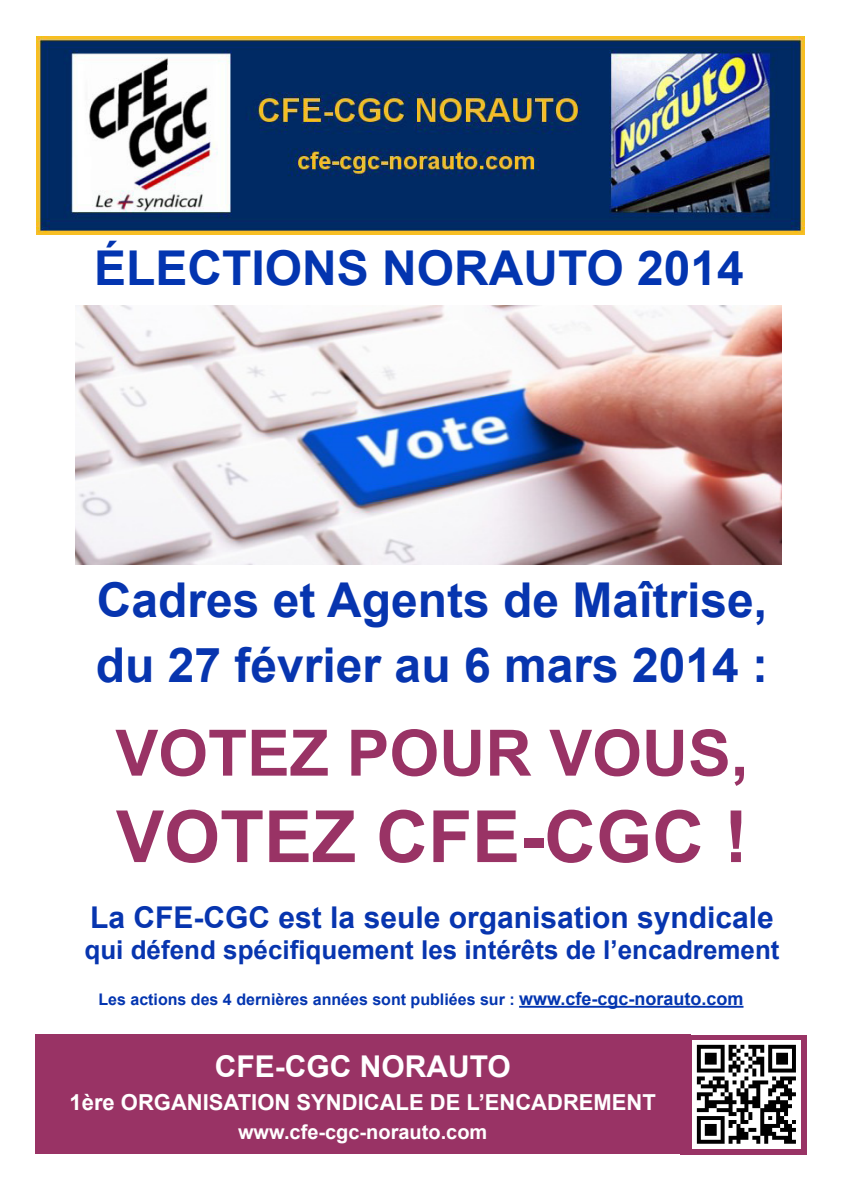
<style>
.page{position:relative;width:842px;height:1191px;background:#fff}
.page>*{position:absolute;margin:0;border:0;box-sizing:border-box;transform-origin:0 0}
.t1{font:700 72px "Arial";color:#993365}
.t2{font:700 64px "Arial";color:#993365}
.t3{font:700 48px "Arial";color:#0735af}
.t4{font:700 48px "Arial";color:#0335b0}
.t5{font:700 30px "Arial";color:#0735af}
.t6{font:700 30px "Arial";color:#fff}
.t7{font:700 26px "Arial";color:#0735af}
.t8{font:700 22px "Arial";color:#fff}
.t9{font:700 20px "Arial";color:#fff}
.t10{font:700 16px "Arial";color:#0335b0}
.s1{font-size:18px}
</style>
<div class="page">
<img style="left:36px;top:36px;width:769px;height:198px">
<hr style="left:519px;top:1005px;width:224px;height:2px;background:#0335b0">
<img style="left:75px;top:305px;width:707px;height:260px">
<svg style="left:690px;top:1034px;width:116px;height:120px;fill:#993365"></svg>
<div style="left:35px;top:1034px;width:655px;height:120px;background:#993365"></div>
<img style="left:692px;top:1041px;width:108px;height:107px">
<p class="t4" style="left:94px;top:236px;width:651px">ÉLECTIONS NORAUTO 2014</p>
<p class="t3" style="left:97px;top:568px;width:672px">Cadres et Agents de Maîtrise,</p>
<p class="t3" style="left:96px;top:633px;width:674px">du 27 février au 6 mars 2014 :</p>
<p class="t2" style="left:116px;top:710px;width:635px">VOTEZ POUR VOUS,</p>
<p class="t1" style="left:116px;top:788px;width:634px">VOTEZ CFE-CGC !</p>
<p class="t5" style="left:90px;top:897px;width:685px">La CFE-CGC est la seule organisation syndicale</p>
<p class="t7" style="left:85px;top:932px;width:696px">qui défend spécifiquement les intérêts de l’encadrement</p>
<p class="t10" style="left:98px;top:988px;width:646px">Les actions des 4 dernières années sont publiées sur : <span class="s1">www.cfe-cgc-norauto.com</span></p>
<p class="t6" style="left:215px;top:1046px;width:298px">CFE-CGC NORAUTO</p>
<p class="t8" style="left:70px;top:1087px;width:588px">1ère ORGANISATION SYNDICALE DE L’ENCADREMENT</p>
<p class="t9" style="left:238px;top:1118px;width:251px">www.cfe-cgc-norauto.com</p>
</div>
